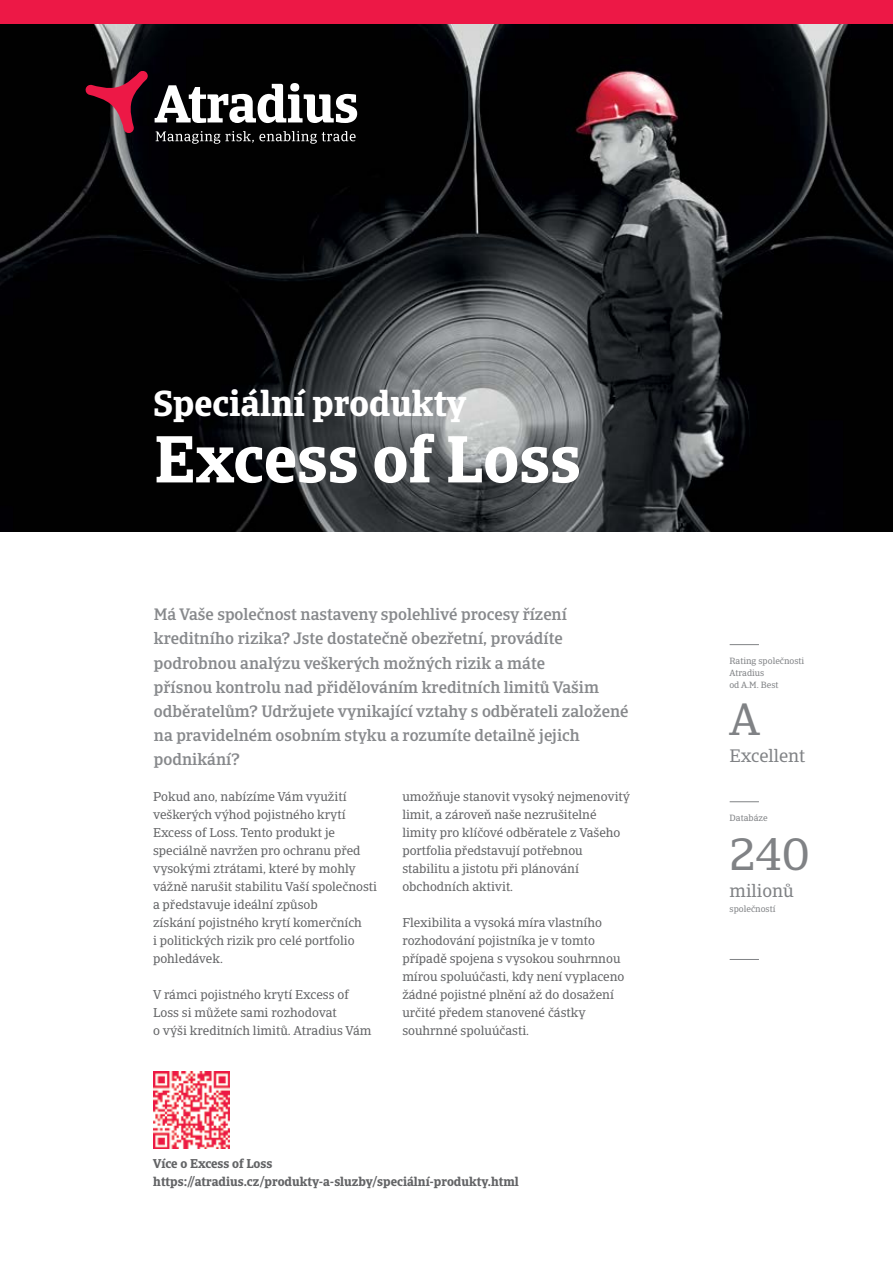
<style>
.page{position:relative;width:893px;height:1263px;background:#fff}
.page>*{position:absolute;margin:0;border:0;box-sizing:border-box;transform-origin:0 0}
.t1{font:700 66px "Catalana";color:#fff}
.t2{font:45px "Catalana";color:#808285}
.t3{font:700 36px "Catalana";color:#fff}
.t4{font:18px "Catalana";color:#808285}
.t5{font:500 16.5px/24px "Catalana";color:#87898c}
.t6{font:12.75px/18px "Catalana";color:#636466}
.t7{font:700 12.75px/18px "Catalana";color:#636466}
.t8{font:9px/12px "Catalana";color:#808285}
</style>
<div class="page">
<img style="left:0;top:24px;width:893px;height:507px">
<svg style="left:155px;top:83px;width:202px;height:40px"></svg>
<svg style="left:85px;top:71px;width:63px;height:63px;background:#591626"></svg>
<svg style="left:156px;top:131px;width:200px;height:12px;background:#3b3b3c"></svg>
<div style="left:0;top:0;width:893px;height:24px;background:#ed1846"></div>
<svg style="left:730px;top:644px;width:29px;height:1px"></svg>
<svg style="left:730px;top:801px;width:29px;height:1px"></svg>
<svg style="left:730px;top:959px;width:29px;height:1px"></svg>
<img style="left:153px;top:1071px;width:77px;height:77px">
<h3 class="t3" style="left:153px;top:381px;width:315px">Speciální produkty</h3>
<h1 class="t1" style="left:154px;top:419px;width:428px">Excess of Loss</h1>
<p class="t5" style="left:154px;top:603px;width:476px">Má Vaše společnost nastaveny spolehlivé procesy řízení kreditního rizika? Jste dostatečně obezřetní, provádíte podrobnou analýzu veškerých možných rizik a máte<br>přísnou kontrolu nad přidělováním kreditních limitů Vašim odběratelům? Udržujete vynikající vztahy s odběrateli založené na pravidelném osobním styku a rozumíte detailně jejich podnikání?</p>
<p class="t6" style="left:153px;top:787px;width:225px">Pokud ano, nabízíme Vám využití veškerých výhod pojistného krytí<br>Excess of Loss. Tento produkt je speciálně navržen pro ochranu před vysokými ztrátami, které by mohly vážně narušit stabilitu Vaší společnosti a představuje ideální způsob<br>získání pojistného krytí komerčních<br>i politických rizik pro celé portfolio pohledávek.</p>
<p class="t6" style="left:153px;top:985px;width:220px">V rámci pojistného krytí Excess of<br>Loss si můžete sami rozhodovat<br>o výši kreditních limitů. Atradius Vám</p>
<p class="t6" style="left:402px;top:787px;width:229px">umožňuje stanovit vysoký nejmenovitý limit, a zároveň naše nezrušitelné limity pro klíčové odběratele z Vašeho portfolia představují potřebnou stabilitu a jistotu při plánování obchodních aktivit.</p>
<p class="t6" style="left:402px;top:913px;width:224px">Flexibilita a vysoká míra vlastního rozhodování pojistníka je v tomto případě spojena s vysokou souhrnnou mírou spoluúčasti, kdy není vyplaceno žádné pojistné plnění až do dosažení určité předem stanovené částky souhrnné spoluúčasti.</p>
<p class="t7" style="left:153px;top:1155px;width:367px">Více o Excess of Loss https://atradius.cz/produkty-a-sluzby/speciální-produkty.html</p>
<p class="t8" style="left:729px;top:654px;width:76px">Rating společnosti<br>Atradius<br>od A.M. Best</p>
<h2 class="t2" style="left:730px;top:692px;width:32px">A</h2>
<h3 class="t4" style="left:730px;top:745px;width:77px">Excellent</h3>
<p class="t8" style="left:730px;top:811px;width:39px">Databáze</p>
<h2 class="t2" style="left:730px;top:828px;width:82px">240</h2>
<h3 class="t4" style="left:730px;top:880px;width:66px">milionů</h3>
<p class="t8" style="left:730px;top:903px;width:47px">společností</p>
</div>
